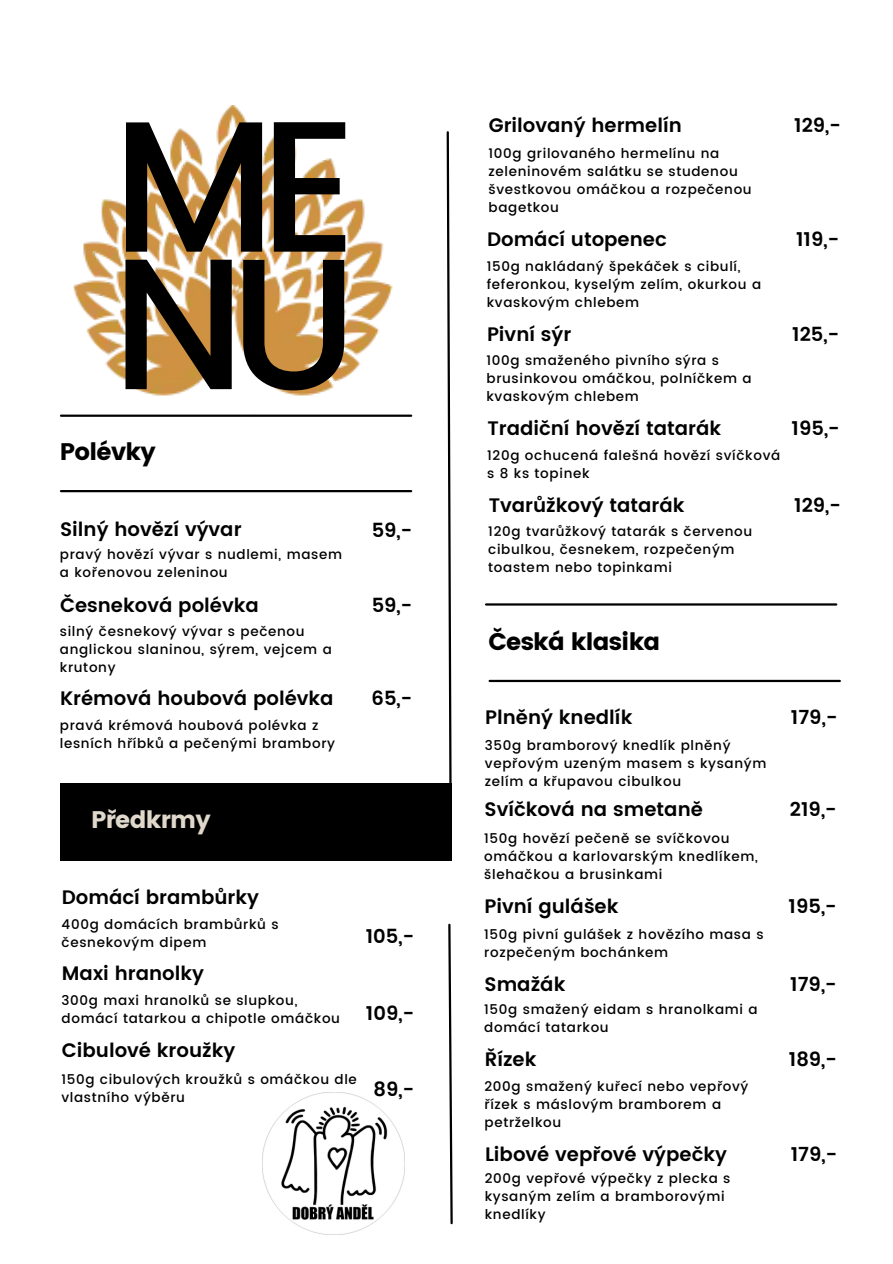
<style>
.page{position:relative;width:893px;height:1264px;background:#fff}
.page>*{position:absolute;margin:0;border:0;box-sizing:border-box;transform-origin:0 0}
.t1{font:500 185.85px "Poppins";color:#000}
.t2{font:24px "Poppins";letter-spacing:-.03em;color:#000}
.t3{font:24px "Poppins";letter-spacing:-.03em;color:#e0d8cb}
.t4{font:600 19.5px "Poppins";color:#000}
.t5{font:500 13.5px/18px "Poppins";letter-spacing:.05em;color:#000}
</style>
<div class="page">
<img style="left:60px;top:105px;width:353px;height:311px">
<svg style="left:446px;top:131px;width:6px;height:663px"></svg>
<hr style="left:61px;top:414px;width:350px;height:3px;background:#000">
<hr style="left:61px;top:490px;width:350px;height:2px;background:#000">
<svg style="left:448px;top:923px;width:5px;height:302px"></svg>
<div style="left:60px;top:783px;width:391px;height:77px;background:#000"></div>
<img style="left:262px;top:1092px;width:142px;height:142px">
<hr style="left:489px;top:680px;width:350px;height:2px;background:#000">
<hr style="left:486px;top:603px;width:350px;height:2px;background:#000">
<p class="t1" style="left:112px;top:79px;width:247px">ME</p>
<p class="t1" style="left:112px;top:216px;width:248px">NU</p>
<p class="t2" style="left:60px;top:437px;width:97px">Polévky</p>
<p class="t4" style="left:60px;top:517px;width:183px">Silný hovězí vývar</p>
<p class="t5" style="left:60px;top:545px;width:284px">pravý hovězí vývar s nudlemi, masem a kořenovou zeleninou</p>
<p class="t4" style="left:60px;top:593px;width:200px">Česneková polévka</p>
<p class="t5" style="left:60px;top:622px;width:273px">silný česnekový vývar s pečenou anglickou slaninou, sýrem, vejcem a krutony</p>
<p class="t4" style="left:60px;top:687px;width:275px">Krémová houbová polévka</p>
<p class="t5" style="left:60px;top:716px;width:277px">pravá krémová houbová polévka z lesních hříbků a pečenými brambory</p>
<p class="t3" style="left:91px;top:805px;width:121px">Předkrmy</p>
<p class="t4" style="left:371px;top:519px;width:42px">59,-</p>
<p class="t4" style="left:371px;top:593px;width:42px">59,-</p>
<p class="t4" style="left:371px;top:687px;width:42px">65,-</p>
<p class="t4" style="left:62px;top:885px;width:199px">Domácí brambůrky</p>
<p class="t5" style="left:62px;top:914px;width:218px">400g domácích brambůrků s česnekovým dipem</p>
<p class="t4" style="left:366px;top:924px;width:50px">105,-</p>
<p class="t4" style="left:62px;top:962px;width:144px">Maxi hranolky</p>
<p class="t5" style="left:62px;top:991px;width:280px">300g maxi hranolků se slupkou, domácí tatarkou a chipotle omáčkou</p>
<p class="t4" style="left:366px;top:1001px;width:50px">109,-</p>
<p class="t4" style="left:62px;top:1038px;width:175px">Cibulové kroužky</p>
<p class="t4" style="left:373px;top:1077px;width:42px">89,-</p>
<p class="t5" style="left:61px;top:1069px;width:297px">150g cibulových kroužků s omáčkou dle vlastního výběru</p>
<p class="t4" style="left:488px;top:113px;width:194px">Grilovaný hermelín</p>
<p class="t5" style="left:488px;top:144px;width:265px">100g grilovaného hermelínu na zeleninovém salátku se studenou švestkovou omáčkou a rozpečenou bagetkou</p>
<p class="t4" style="left:487px;top:228px;width:181px">Domácí utopenec</p>
<p class="t5" style="left:486px;top:257px;width:276px">150g nakládaný špekáček s cibulí, feferonkou, kyselým zelím, okurkou a kvaskovým chlebem</p>
<p class="t4" style="left:794px;top:113px;width:48px">129,-</p>
<p class="t4" style="left:796px;top:228px;width:44px">119,-</p>
<p class="t4" style="left:487px;top:322px;width:86px">Pivní sýr</p>
<p class="t4" style="left:792px;top:322px;width:48px">125,-</p>
<p class="t5" style="left:486px;top:351px;width:266px">100g smaženého pivního sýra s brusinkovou omáčkou, polníčkem a kvaskovým chlebem</p>
<p class="t4" style="left:487px;top:416px;width:235px">Tradiční hovězí tatarák</p>
<p class="t5" style="left:487px;top:446px;width:294px">120g ochucená falešná hovězí svíčková s 8 ks topinek</p>
<p class="t4" style="left:791px;top:416px;width:50px">195,-</p>
<p class="t4" style="left:488px;top:494px;width:197px">Tvarůžkový tatarák</p>
<p class="t4" style="left:794px;top:494px;width:48px">129,-</p>
<p class="t5" style="left:488px;top:522px;width:265px">120g tvarůžkový tatarák s červenou cibulkou, česnekem, rozpečeným toastem nebo topinkami</p>
<p class="t2" style="left:488px;top:627px;width:173px">Česká klasika</p>
<p class="t4" style="left:485px;top:706px;width:149px">Plněný knedlík</p>
<p class="t5" style="left:485px;top:736px;width:283px">350g bramborový knedlík plněný vepřovým uzeným masem s kysaným zelím a křupavou cibulkou</p>
<p class="t4" style="left:484px;top:798px;width:220px">Svíčková na smetaně</p>
<p class="t5" style="left:484px;top:829px;width:275px">150g hovězí pečeně se svíčkovou omáčkou a karlovarským knedlíkem, šlehačkou a brusinkami</p>
<p class="t4" style="left:484px;top:894px;width:135px">Pivní gulášek</p>
<p class="t5" style="left:484px;top:925px;width:281px">150g pivní gulášek z hovězího masa s rozpečeným bochánkem</p>
<p class="t4" style="left:484px;top:972px;width:82px">Smažák</p>
<p class="t5" style="left:484px;top:1000px;width:275px">150g smažený eidam s hranolkami a domácí tatarkou</p>
<p class="t4" style="left:484px;top:1048px;width:53px">Řízek</p>
<p class="t5" style="left:484px;top:1077px;width:265px">200g smažený kuřecí nebo vepřový řízek s máslovým bramborem a petrželkou</p>
<p class="t4" style="left:485px;top:1142px;width:243px">Libové vepřové výpečky</p>
<p class="t5" style="left:484px;top:1169px;width:247px">200g vepřové výpečky z plecka s kysaným zelím a bramborovými knedlíky</p>
<p class="t4" style="left:790px;top:706px;width:48px">179,-</p>
<p class="t4" style="left:789px;top:798px;width:48px">219,-</p>
<p class="t4" style="left:788px;top:894px;width:50px">195,-</p>
<p class="t4" style="left:790px;top:972px;width:48px">179,-</p>
<p class="t4" style="left:788px;top:1048px;width:50px">189,-</p>
<p class="t4" style="left:790px;top:1142px;width:48px">179,-</p>
</div>
